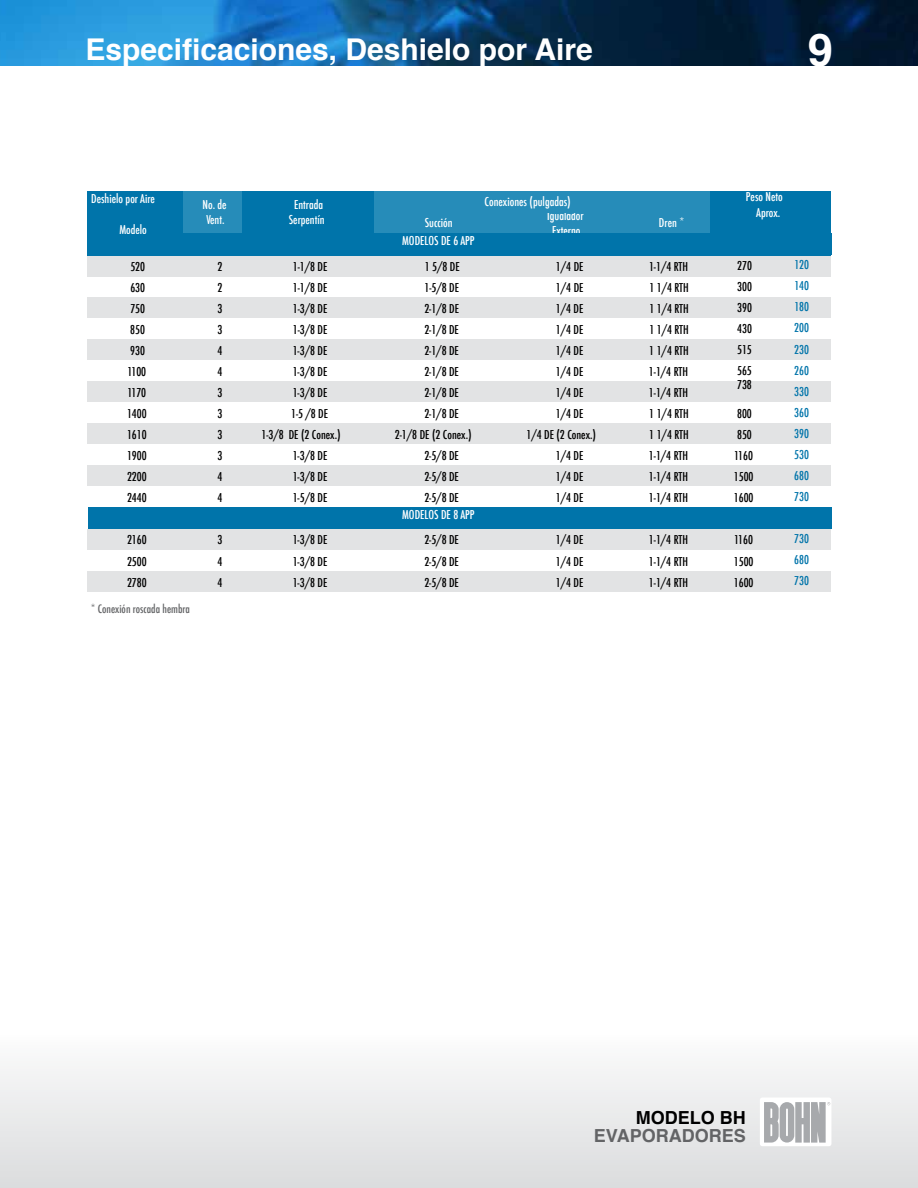
<style>
.page{position:relative;width:918px;height:1188px;background:#fff}
.page>*{position:absolute;margin:0;border:0;box-sizing:border-box;transform-origin:0 0}
.t1{font:700 45px "Helvetica";color:#fff}
.t2{font:700 30px "Helvetica";color:#fff}
.t3{font:700 18px "Helvetica";color:#636466}
.t4{font:700 18px "Helvetica";color:#000}
.t5{font:500 condensed 11.85px "Futura";color:#000}
.t6{font:500 condensed 11.85px/15.3px "Futura";color:#fff;text-align:center}
.t7{font:500 condensed 11.85px "Futura";color:#0074aa}
.t8{font:500 condensed 11.25px "Futura";color:#636466}
</style>
<div class="page">
<img style="left:0;top:0;width:918px;height:66px">
<div style="left:0;top:1031px;width:918px;height:157px;background:linear-gradient(to bottom,#fdfdfd,#dadcdd)"></div>
<div style="left:760px;top:1098px;width:71px;height:48px;background:#fff;border-radius:3px"></div>
<svg style="left:764px;top:1102px;width:66px;height:41px;background:#b9bbbd"></svg>
<div style="left:88px;top:235px;width:743px;height:21px;background:#0074aa"></div>
<div style="left:88px;top:191px;width:743px;height:45px;background:#0074aa"></div>
<div style="left:88px;top:256px;width:743px;height:21px;background:#e2e3e4"></div>
<div style="left:88px;top:297px;width:743px;height:21px;background:#e2e3e4"></div>
<div style="left:88px;top:339px;width:743px;height:21px;background:#e2e3e4"></div>
<div style="left:88px;top:381px;width:743px;height:21px;background:#e2e3e4"></div>
<div style="left:88px;top:423px;width:743px;height:21px;background:#e2e3e4"></div>
<div style="left:88px;top:465px;width:743px;height:21px;background:#e2e3e4"></div>
<div style="left:88px;top:529px;width:743px;height:21px;background:#e2e3e4"></div>
<div style="left:88px;top:571px;width:743px;height:21px;background:#e2e3e4"></div>
<div style="left:183px;top:191px;width:59px;height:43px;background:#268cb9"></div>
<div style="left:374px;top:191px;width:336px;height:43px;background:#268cb9"></div>
<div style="left:88px;top:507px;width:743px;height:22px;background:#0074aa"></div>
<h2 class="t2" style="left:85px;top:26px;width:509px">Especificaciones, Deshielo por Aire</h2>
<p class="t6" style="left:91px;top:191px;width:65px">Deshielo por Aire</p>
<p class="t6" style="left:119px;top:222px;width:29px">Modelo</p>
<p class="t6" style="left:203px;top:197px;width:26px">No. de<br>Vent.</p>
<p class="t6" style="left:289px;top:197px;width:37px">Entrada<br>Serpentín</p>
<p class="t6" style="left:485px;top:194px;width:88px">Conexiones (pulgadas)</p>
<p class="t6" style="left:425px;top:215px;width:29px">Succión</p>
<p class="t6" style="left:547px;top:208px;width:38px">Igualador<br>Externo</p>
<p class="t6" style="left:659px;top:215px;width:27px">Dren *</p>
<p class="t6" style="left:402px;top:233px;width:74px">MODELOS DE 6 APP</p>
<h1 class="t1" style="left:808px;top:14px;width:27px">9</h1>
<p class="t6" style="left:746px;top:189px;width:38px;text-align:right">Peso Neto<br>Aprox.</p>
<p class="t5" style="left:130px;top:259px;width:16px">520</p>
<p class="t5" style="left:218px;top:259px;width:6px">2</p>
<p class="t5" style="left:293px;top:259px;width:36px">1-1/8 DE</p>
<p class="t5" style="left:425px;top:259px;width:36px">1 5/8 DE</p>
<p class="t5" style="left:556px;top:259px;width:29px">1/4 DE</p>
<p class="t5" style="left:649px;top:259px;width:41px">1-1/4 RTH</p>
<p class="t5" style="left:737px;top:258px;width:16px">270</p>
<p class="t7" style="left:794px;top:257px;width:16px">120</p>
<p class="t5" style="left:130px;top:280px;width:16px">630</p>
<p class="t5" style="left:218px;top:280px;width:6px">2</p>
<p class="t5" style="left:293px;top:280px;width:36px">1-1/8 DE</p>
<p class="t5" style="left:424px;top:280px;width:36px">1-5/8 DE</p>
<p class="t5" style="left:556px;top:280px;width:29px">1/4 DE</p>
<p class="t5" style="left:649px;top:280px;width:41px">1 1/4 RTH</p>
<p class="t5" style="left:737px;top:279px;width:16px">300</p>
<p class="t7" style="left:794px;top:278px;width:16px">140</p>
<p class="t5" style="left:130px;top:301px;width:16px">750</p>
<p class="t5" style="left:218px;top:301px;width:6px">3</p>
<p class="t5" style="left:293px;top:301px;width:36px">1-3/8 DE</p>
<p class="t5" style="left:424px;top:301px;width:36px">2-1/8 DE</p>
<p class="t5" style="left:556px;top:301px;width:29px">1/4 DE</p>
<p class="t5" style="left:649px;top:301px;width:41px">1 1/4 RTH</p>
<p class="t5" style="left:737px;top:300px;width:16px">390</p>
<p class="t7" style="left:794px;top:299px;width:16px">180</p>
<p class="t5" style="left:130px;top:322px;width:16px">850</p>
<p class="t5" style="left:217px;top:322px;width:6px">3</p>
<p class="t5" style="left:293px;top:322px;width:36px">1-3/8 DE</p>
<p class="t5" style="left:424px;top:322px;width:36px">2-1/8 DE</p>
<p class="t5" style="left:556px;top:322px;width:29px">1/4 DE</p>
<p class="t5" style="left:649px;top:322px;width:41px">1 1/4 RTH</p>
<p class="t5" style="left:737px;top:321px;width:16px">430</p>
<p class="t7" style="left:794px;top:320px;width:16px">200</p>
<p class="t5" style="left:130px;top:343px;width:16px">930</p>
<p class="t5" style="left:217px;top:343px;width:6px">4</p>
<p class="t5" style="left:293px;top:343px;width:36px">1-3/8 DE</p>
<p class="t5" style="left:424px;top:343px;width:36px">2-1/8 DE</p>
<p class="t5" style="left:556px;top:343px;width:29px">1/4 DE</p>
<p class="t5" style="left:649px;top:343px;width:41px">1 1/4 RTH</p>
<p class="t5" style="left:737px;top:342px;width:16px">515</p>
<p class="t7" style="left:794px;top:342px;width:16px">230</p>
<p class="t5" style="left:127px;top:364px;width:20px">1100</p>
<p class="t5" style="left:217px;top:364px;width:6px">4</p>
<p class="t5" style="left:293px;top:364px;width:36px">1-3/8 DE</p>
<p class="t5" style="left:424px;top:364px;width:36px">2-1/8 DE</p>
<p class="t5" style="left:556px;top:364px;width:29px">1/4 DE</p>
<p class="t5" style="left:649px;top:364px;width:41px">1-1/4 RTH</p>
<p class="t5" style="left:737px;top:364px;width:16px">565</p>
<p class="t7" style="left:794px;top:363px;width:16px">260</p>
<p class="t5" style="left:127px;top:385px;width:20px">1170</p>
<p class="t5" style="left:217px;top:385px;width:6px">3</p>
<p class="t5" style="left:293px;top:385px;width:36px">1-3/8 DE</p>
<p class="t5" style="left:424px;top:385px;width:36px">2-1/8 DE</p>
<p class="t5" style="left:556px;top:385px;width:29px">1/4 DE</p>
<p class="t5" style="left:649px;top:385px;width:41px">1-1/4 RTH</p>
<p class="t5" style="left:737px;top:377px;width:16px">738</p>
<p class="t7" style="left:794px;top:384px;width:16px">330</p>
<p class="t5" style="left:127px;top:406px;width:21px">1400</p>
<p class="t5" style="left:217px;top:406px;width:6px">3</p>
<p class="t5" style="left:291px;top:406px;width:39px">1-5 /8 DE</p>
<p class="t5" style="left:424px;top:406px;width:36px">2-1/8 DE</p>
<p class="t5" style="left:556px;top:406px;width:29px">1/4 DE</p>
<p class="t5" style="left:649px;top:406px;width:41px">1 1/4 RTH</p>
<p class="t5" style="left:737px;top:406px;width:16px">800</p>
<p class="t7" style="left:794px;top:405px;width:16px">360</p>
<p class="t5" style="left:127px;top:427px;width:21px">1610</p>
<p class="t5" style="left:217px;top:427px;width:6px">3</p>
<p class="t5" style="left:261px;top:427px;width:81px">1-3/8 DE (2 Conex.)</p>
<p class="t5" style="left:395px;top:427px;width:78px">2-1/8 DE (2 Conex.)</p>
<p class="t5" style="left:526px;top:427px;width:71px">1/4 DE (2 Conex.)</p>
<p class="t5" style="left:649px;top:427px;width:41px">1 1/4 RTH</p>
<p class="t5" style="left:737px;top:427px;width:16px">850</p>
<p class="t7" style="left:794px;top:426px;width:16px">390</p>
<p class="t5" style="left:127px;top:448px;width:21px">1900</p>
<p class="t5" style="left:217px;top:448px;width:6px">3</p>
<p class="t5" style="left:293px;top:448px;width:36px">1-3/8 DE</p>
<p class="t5" style="left:424px;top:448px;width:36px">2-5/8 DE</p>
<p class="t5" style="left:556px;top:448px;width:29px">1/4 DE</p>
<p class="t5" style="left:649px;top:448px;width:41px">1-1/4 RTH</p>
<p class="t5" style="left:734px;top:448px;width:20px">1160</p>
<p class="t7" style="left:794px;top:447px;width:16px">530</p>
<p class="t5" style="left:127px;top:469px;width:21px">2200</p>
<p class="t5" style="left:217px;top:469px;width:6px">4</p>
<p class="t5" style="left:293px;top:469px;width:36px">1-3/8 DE</p>
<p class="t5" style="left:424px;top:469px;width:36px">2-5/8 DE</p>
<p class="t5" style="left:556px;top:469px;width:29px">1/4 DE</p>
<p class="t5" style="left:649px;top:469px;width:41px">1-1/4 RTH</p>
<p class="t5" style="left:734px;top:469px;width:21px">1500</p>
<p class="t7" style="left:794px;top:468px;width:16px">680</p>
<p class="t5" style="left:127px;top:490px;width:21px">2440</p>
<p class="t5" style="left:217px;top:490px;width:6px">4</p>
<p class="t5" style="left:293px;top:490px;width:36px">1-5/8 DE</p>
<p class="t5" style="left:424px;top:490px;width:36px">2-5/8 DE</p>
<p class="t5" style="left:556px;top:490px;width:29px">1/4 DE</p>
<p class="t5" style="left:649px;top:490px;width:41px">1-1/4 RTH</p>
<p class="t5" style="left:734px;top:490px;width:21px">1600</p>
<p class="t7" style="left:794px;top:489px;width:16px">730</p>
<p class="t5" style="left:127px;top:533px;width:21px">2160</p>
<p class="t5" style="left:217px;top:533px;width:6px">3</p>
<p class="t5" style="left:293px;top:533px;width:36px">1-3/8 DE</p>
<p class="t5" style="left:424px;top:533px;width:36px">2-5/8 DE</p>
<p class="t5" style="left:556px;top:533px;width:29px">1/4 DE</p>
<p class="t5" style="left:649px;top:533px;width:41px">1-1/4 RTH</p>
<p class="t5" style="left:734px;top:533px;width:20px">1160</p>
<p class="t7" style="left:794px;top:531px;width:16px">730</p>
<p class="t5" style="left:127px;top:554px;width:21px">2500</p>
<p class="t5" style="left:217px;top:554px;width:6px">4</p>
<p class="t5" style="left:293px;top:554px;width:36px">1-3/8 DE</p>
<p class="t5" style="left:424px;top:554px;width:36px">2-5/8 DE</p>
<p class="t5" style="left:556px;top:554px;width:29px">1/4 DE</p>
<p class="t5" style="left:649px;top:554px;width:41px">1-1/4 RTH</p>
<p class="t5" style="left:734px;top:554px;width:21px">1500</p>
<p class="t7" style="left:794px;top:552px;width:16px">680</p>
<p class="t5" style="left:127px;top:575px;width:21px">2780</p>
<p class="t5" style="left:217px;top:575px;width:6px">4</p>
<p class="t5" style="left:293px;top:575px;width:36px">1-3/8 DE</p>
<p class="t5" style="left:424px;top:575px;width:36px">2-5/8 DE</p>
<p class="t5" style="left:556px;top:575px;width:29px">1/4 DE</p>
<p class="t5" style="left:649px;top:575px;width:41px">1-1/4 RTH</p>
<p class="t5" style="left:734px;top:575px;width:21px">1600</p>
<p class="t7" style="left:794px;top:573px;width:16px">730</p>
<p class="t8" style="left:91px;top:602px;width:101px">* Conexión roscada hembra</p>
<p class="t6" style="left:402px;top:507px;width:74px">MODELOS DE 8 APP</p>
<h3 class="t4" style="left:636px;top:1103px;width:111px">MODELO BH</h3>
<h3 class="t3" style="left:594px;top:1121px;width:153px">EVAPORADORES</h3>
</div>
